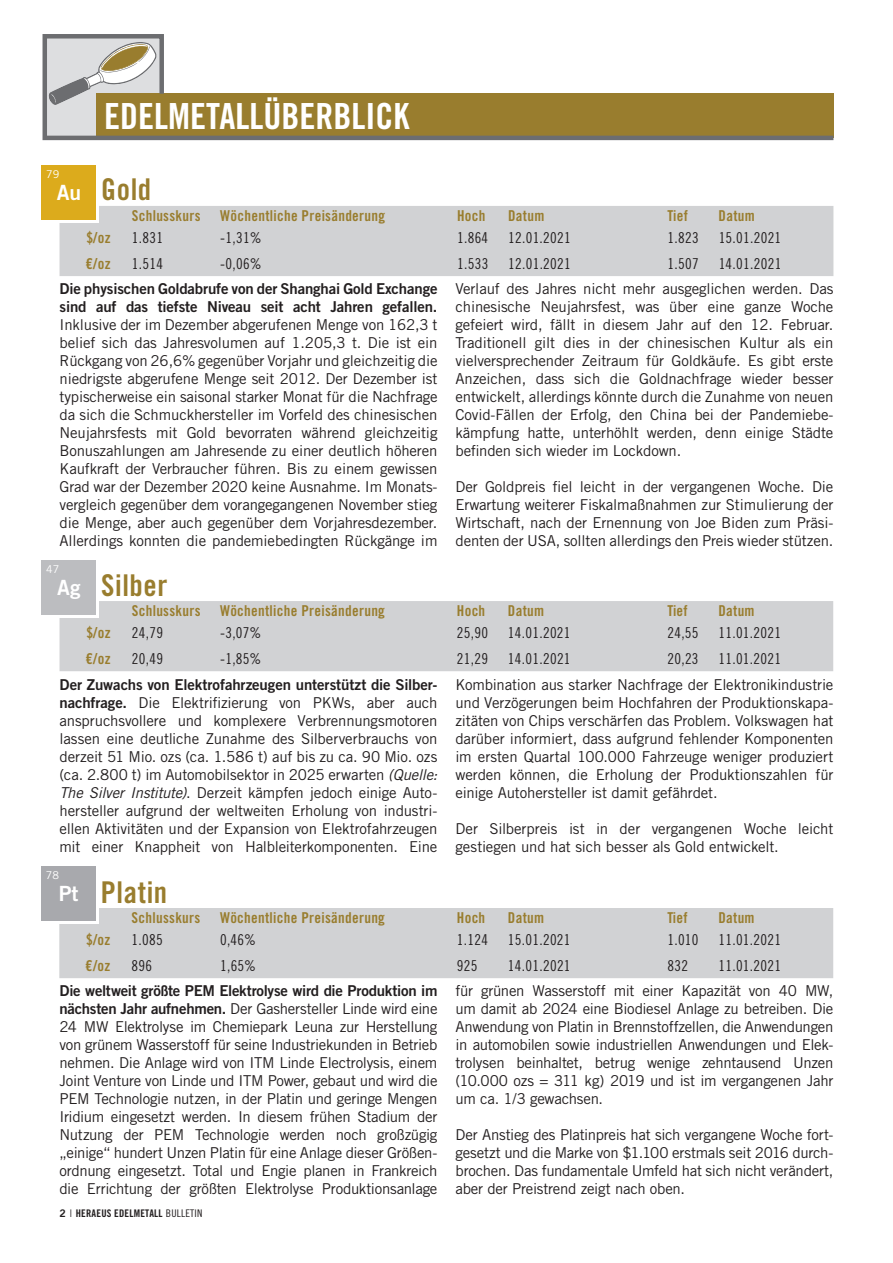
<style>
.page{position:relative;width:893px;height:1263px;background:#fff}
.page>*{position:absolute;margin:0;border:0;box-sizing:border-box;transform-origin:0 0}
.t1{font:36px "Trade Gothic LT Std Bd Cn 20";color:#fff}
.t2{font:30px "Trade Gothic LT Std Bd Cn 20";letter-spacing:.02em;color:#997d2e}
.t3{font:21px "Trade Gothic LT Std Bd 2";color:#fff}
.t4{font:15px/18px "Trade Gothic LT Std";letter-spacing:-.01em;color:#231f20;text-align:justify}
.t5{font:15px "Trade Gothic LT Std Cn 18";letter-spacing:.02em;color:#231f20}
.t6{font:15px/18px "Trade Gothic LT Std Bd 2";letter-spacing:-.01em;color:#231f20}
.t7{font:15px "Trade Gothic LT Std Bd Cn 20";letter-spacing:.02em;color:#997d2e}
.t8{font:10.8px "Trade Gothic LT Std";color:#fff}
.t9{font:10.5px "Trade Gothic LT Std Bd Cn 20";letter-spacing:.02em;color:#231f20}
.s1{font-family:"Trade Gothic LT Std Bd 2"}
.s2{font-style:italic}
.s3{font-family:"Trade Gothic LT Std";font-weight:300}
.s4{font-family:"Trade Gothic LT Std Cn 18"}
</style>
<div class="page">
<div style="left:60px;top:601px;width:773px;height:70px;background:#d1d2d4"></div>
<div style="left:60px;top:206px;width:773px;height:70px;background:#d1d2d4"></div>
<div style="left:45px;top:168px;width:54px;height:54px;background:#fff"></div>
<div style="left:42px;top:165px;width:54px;height:55px;background:#dcab1c"></div>
<div style="left:45px;top:563px;width:54px;height:55px;background:#fff"></div>
<div style="left:42px;top:561px;width:54px;height:54px;background:#bcbdc0"></div>
<svg style="left:42px;top:34px;width:792px;height:107px"></svg>
<div style="left:59px;top:908px;width:774px;height:70px;background:#d1d2d4"></div>
<div style="left:44px;top:869px;width:55px;height:54px;background:#fff"></div>
<div style="left:41px;top:866px;width:55px;height:55px;background:#a8a9ad"></div>
<h1 class="t1" style="left:104px;top:94px;width:307px">EDELMETALLÜBERBLICK</h1>
<p class="t8" style="left:46px;top:167px;width:15px">79</p>
<h3 class="t3" style="left:57px;top:180px;width:26px">Au</h3>
<h2 class="t2" style="left:101px;top:172px;width:52px">Gold</h2>
<p class="t7" style="left:132px;top:206px;width:70px">Schlusskurs</p>
<p class="t7" style="left:220px;top:206px;width:166px">Wöchentliche Preisänderung</p>
<p class="t7" style="left:457px;top:206px;width:30px">Hoch</p>
<p class="t7" style="left:508px;top:206px;width:38px">Datum</p>
<p class="t7" style="left:668px;top:206px;width:22px">Tief</p>
<p class="t7" style="left:719px;top:206px;width:38px">Datum</p>
<p class="t7" style="left:86px;top:229px;width:26px">$/oz</p>
<p class="t5" style="left:132px;top:229px;width:33px">1.831</p>
<p class="t5" style="left:220px;top:229px;width:43px">-1,31%</p>
<p class="t5" style="left:457px;top:229px;width:33px">1.864</p>
<p class="t5" style="left:508px;top:229px;width:64px">12.01.2021</p>
<p class="t5" style="left:668px;top:229px;width:33px">1.823</p>
<p class="t5" style="left:719px;top:229px;width:64px">15.01.2021</p>
<p class="t7" style="left:86px;top:254px;width:27px">€/oz</p>
<p class="t5" style="left:132px;top:254px;width:33px">1.514</p>
<p class="t5" style="left:220px;top:254px;width:43px">-0,06%</p>
<p class="t5" style="left:457px;top:254px;width:33px">1.533</p>
<p class="t5" style="left:508px;top:254px;width:64px">12.01.2021</p>
<p class="t5" style="left:668px;top:254px;width:33px">1.507</p>
<p class="t5" style="left:719px;top:254px;width:64px">14.01.2021</p>
<p class="t6" style="left:60px;top:279px;width:379px">Die physischen Goldabrufe von der Shanghai Gold Exchange sind auf das tiefste Niveau seit acht Jahren gefallen.</p>
<p class="t4" style="left:60px;top:315px;width:379px">Inklusive der im Dezember abgerufenen Menge von 162,3 t belief sich das Jahresvolumen auf 1.205,3 t. Die ist ein Rückgang von 26,6% gegenüber Vorjahr und gleichzeitig die niedrigste abgerufene Menge seit 2012. Der Dezember ist typischerweise ein saisonal starker Monat für die Nachfrage da sich die Schmuckhersteller im Vorfeld des chinesischen Neujahrsfests mit Gold bevorraten während gleichzeitig Bonuszahlungen am Jahresende zu einer deutlich höheren Kaufkraft der Verbraucher führen. Bis zu einem gewissen Grad war der Dezember 2020 keine Ausnahme. Im Monats&shy;vergleich gegenüber dem vorangegangenen November stieg die Menge, aber auch gegenüber dem Vorjahresdezember.<br>Allerdings konnten die pandemiebedingten Rückgänge im</p>
<p class="t8" style="left:46px;top:563px;width:15px">47</p>
<h3 class="t3" style="left:57px;top:575px;width:25px">Ag</h3>
<h2 class="t2" style="left:101px;top:567px;width:68px">Silber</h2>
<p class="t4" style="left:455px;top:279px;width:379px">Verlauf des Jahres nicht mehr ausgeglichen werden. Das chinesische Neujahrsfest, was über eine ganze Woche gefeiert wird, fällt in diesem Jahr auf den 12. Februar.<br>Traditionell gilt dies in der chinesischen Kultur als ein vielversprechender Zeitraum für Goldkäufe. Es gibt erste Anzeichen, dass sich die Goldnachfrage wieder besser entwickelt, allerdings könnte durch die Zunahme von neuen Covid-Fällen der Erfolg, den China bei der Pandemiebe&shy;kämpfung hatte, unterhöhlt werden, denn einige Städte befinden sich wieder im Lockdown.</p>
<p class="t4" style="left:455px;top:477px;width:379px">Der Goldpreis fiel leicht in der vergangenen Woche. Die Erwartung weiterer Fiskalmaßnahmen zur Stimulierung der Wirtschaft, nach der Ernennung von Joe Biden zum Präsi&shy;denten der USA, sollten allerdings den Preis wieder stützen.</p>
<p class="t7" style="left:132px;top:602px;width:70px">Schlusskurs</p>
<p class="t7" style="left:220px;top:602px;width:166px">Wöchentliche Preisänderung</p>
<p class="t7" style="left:457px;top:602px;width:30px">Hoch</p>
<p class="t7" style="left:508px;top:602px;width:38px">Datum</p>
<p class="t7" style="left:667px;top:602px;width:22px">Tief</p>
<p class="t7" style="left:718px;top:602px;width:38px">Datum</p>
<p class="t7" style="left:86px;top:624px;width:26px">$/oz</p>
<p class="t5" style="left:132px;top:624px;width:33px">24,79</p>
<p class="t5" style="left:220px;top:624px;width:43px">-3,07%</p>
<p class="t5" style="left:457px;top:624px;width:33px">25,90</p>
<p class="t5" style="left:508px;top:624px;width:64px">14.01.2021</p>
<p class="t5" style="left:667px;top:624px;width:33px">24,55</p>
<p class="t5" style="left:718px;top:624px;width:64px">11.01.2021</p>
<p class="t7" style="left:86px;top:649px;width:27px">€/oz</p>
<p class="t5" style="left:132px;top:650px;width:33px">20,49</p>
<p class="t5" style="left:220px;top:650px;width:43px">-1,85%</p>
<p class="t5" style="left:457px;top:650px;width:33px">21,29</p>
<p class="t5" style="left:508px;top:650px;width:64px">14.01.2021</p>
<p class="t5" style="left:667px;top:650px;width:33px">20,23</p>
<p class="t5" style="left:718px;top:650px;width:64px">11.01.2021</p>
<p class="t6" style="left:60px;top:675px;width:379px">Der Zuwachs von Elektrofahrzeugen unterstützt die Silber-</p>
<p class="t4" style="left:60px;top:693px;width:379px"><span class="s1">nachfrage.</span> Die Elektrifizierung von PKWs, aber auch anspruchsvollere und komplexere Verbrennungsmotoren lassen eine deutliche Zunahme des Silberverbrauchs von derzeit 51 Mio. ozs (ca. 1.586 t) auf bis zu ca. 90 Mio. ozs (ca. 2.800 t) im Automobilsektor in 2025 erwarten <span class="s2">(Quelle:<br>The Silver Institute)</span>. Derzeit kämpfen jedoch einige Auto&shy;hersteller aufgrund der weltweiten Erholung von industri&shy;ellen Aktivitäten und der Expansion von Elektrofahrzeugen mit einer Knappheit von Halbleiterkomponenten. Eine</p>
<p class="t8" style="left:46px;top:868px;width:15px">78</p>
<h3 class="t3" style="left:59px;top:880px;width:21px">Pt</h3>
<h2 class="t2" style="left:101px;top:874px;width:68px">Platin</h2>
<p class="t4" style="left:455px;top:675px;width:379px">Kombination aus starker Nachfrage der Elektronikindustrie und Verzögerungen beim Hochfahren der Produktionskapa&shy;zitäten von Chips verschärfen das Problem. Volkswagen hat darüber informiert, dass aufgrund fehlender Komponenten im ersten Quartal 100.000 Fahrzeuge weniger produziert werden können, die Erholung der Produktionszahlen für einige Autohersteller ist damit gefährdet.</p>
<p class="t4" style="left:455px;top:819px;width:379px">Der Silberpreis ist in der vergangenen Woche leicht gestiegen und hat sich besser als Gold entwickelt.</p>
<p class="t7" style="left:132px;top:908px;width:70px">Schlusskurs</p>
<p class="t7" style="left:220px;top:908px;width:166px">Wöchentliche Preisänderung</p>
<p class="t7" style="left:457px;top:908px;width:30px">Hoch</p>
<p class="t7" style="left:508px;top:908px;width:38px">Datum</p>
<p class="t7" style="left:667px;top:908px;width:22px">Tief</p>
<p class="t7" style="left:718px;top:908px;width:38px">Datum</p>
<p class="t7" style="left:86px;top:931px;width:26px">$/oz</p>
<p class="t5" style="left:132px;top:931px;width:33px">1.085</p>
<p class="t5" style="left:220px;top:931px;width:38px">0,46%</p>
<p class="t5" style="left:457px;top:931px;width:33px">1.124</p>
<p class="t5" style="left:508px;top:931px;width:64px">15.01.2021</p>
<p class="t5" style="left:667px;top:931px;width:33px">1.010</p>
<p class="t5" style="left:718px;top:931px;width:64px">11.01.2021</p>
<p class="t7" style="left:85px;top:956px;width:27px">€/oz</p>
<p class="t5" style="left:132px;top:956px;width:22px">896</p>
<p class="t5" style="left:220px;top:956px;width:38px">1,65%</p>
<p class="t5" style="left:457px;top:956px;width:22px">925</p>
<p class="t5" style="left:508px;top:956px;width:64px">14.01.2021</p>
<p class="t5" style="left:667px;top:956px;width:22px">832</p>
<p class="t5" style="left:718px;top:956px;width:64px">11.01.2021</p>
<p class="t6" style="left:60px;top:981px;width:379px">Die weltweit größte PEM Elektrolyse wird die Produktion im</p>
<p class="t4" style="left:60px;top:999px;width:379px"><span class="s1">nächsten Jahr aufnehmen.</span> Der Gashersteller Linde wird eine 24 MW Elektrolyse im Chemiepark Leuna zur Herstellung von grünem Wasserstoff für seine Industriekunden in Betrieb nehmen. Die Anlage wird von ITM Linde Electrolysis, einem Joint Venture von Linde und ITM Power, gebaut und wird die PEM Technologie nutzen, in der Platin und geringe Mengen Iridium eingesetzt werden. In diesem frühen Stadium der Nutzung der PEM Technologie werden noch großzügig „einige“ hundert Unzen Platin für eine Anlage dieser Größen&shy;ordnung eingesetzt. Total und Engie planen in Frankreich die Errichtung der größten Elektrolyse Produktionsanlage</p>
<p class="t9" style="left:60px;top:1207px;width:144px"><span class="s1">2</span> <span class="s3">I</span> HERAEUS EDELMETALL <span class="s4">BULLETIN</span></p>
<p class="t4" style="left:455px;top:981px;width:379px">für grünen Wasserstoff mit einer Kapazität von 40 MW, um damit ab 2024 eine Biodiesel Anlage zu betreiben. Die Anwendung von Platin in Brennstoffzellen, die Anwendungen in automobilen sowie industriellen Anwendungen und Elek&shy;trolysen beinhaltet, betrug wenige zehntausend Unzen (10.000 ozs = 311 kg) 2019 und ist im vergangenen Jahr um ca. 1/3 gewachsen.</p>
<p class="t4" style="left:455px;top:1125px;width:379px">Der Anstieg des Platinpreis hat sich vergangene Woche fort&shy;gesetzt und die Marke von $1.100 erstmals seit 2016 durch&shy;brochen. Das fundamentale Umfeld hat sich nicht verändert, aber der Preistrend zeigt nach oben.</p>
</div>
